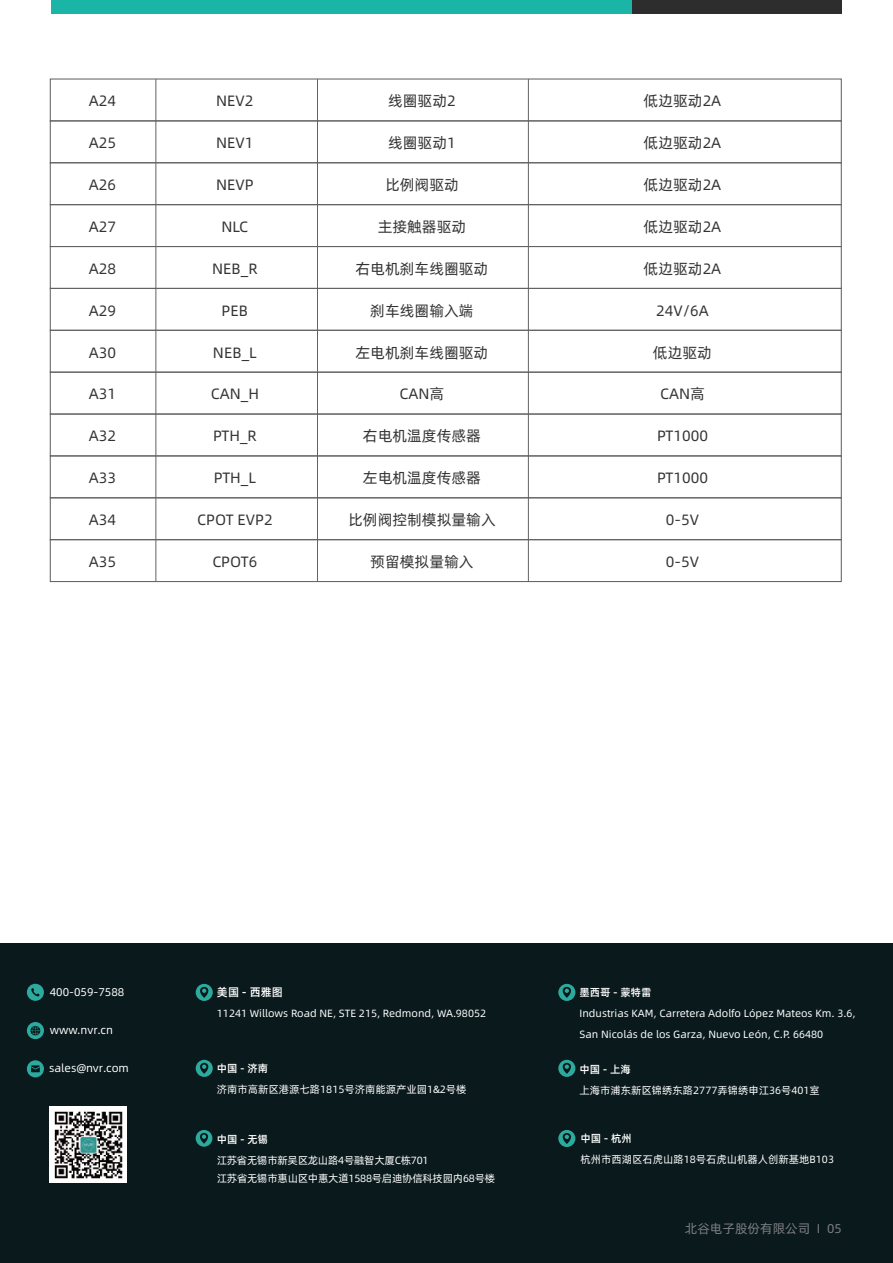
<style>
.page{position:relative;width:893px;height:1263px;background:#fff}
.page>*{position:absolute;margin:0;border:0;box-sizing:border-box;transform-origin:0 0}
.t1{font:15px "Alibaba Pu Hui Ti";color:#333334}
.t2{font:12.75px "Alibaba Pu Hui Ti R";color:#7d7e82}
.t3{font:11.25px "Alibaba Pu Hui Ti";color:#fff}
.t4{font:500 11.25px "Alibaba Pu Hui Ti";color:#fff}
.t5{font:10.5px/21px "Alibaba Pu Hui Ti";color:#fff}
.t6{font:10.5px "Alibaba Pu Hui Ti";letter-spacing:-.02em;color:#fff}
.t7{font:500 10.5px "Alibaba Pu Hui Ti";color:#fff}
</style>
<div class="page">
<div style="left:269px;top:0;width:573px;height:14px;background:#2d2d2e"></div>
<div style="left:51px;top:0;width:580px;height:14px;background:#1ab5a6"></div>
<div style="left:50px;top:120px;width:792px;height:43px;border:1px solid #606264"></div>
<div style="left:50px;top:162px;width:792px;height:43px;border:1px solid #606264"></div>
<div style="left:50px;top:204px;width:792px;height:43px;border:1px solid #606264"></div>
<div style="left:50px;top:246px;width:792px;height:43px;border:1px solid #606264"></div>
<div style="left:50px;top:288px;width:792px;height:43px;border:1px solid #606264"></div>
<div style="left:50px;top:330px;width:792px;height:43px;border:1px solid #606264"></div>
<div style="left:50px;top:372px;width:792px;height:43px;border:1px solid #606264"></div>
<div style="left:50px;top:413px;width:792px;height:43px;border:1px solid #606264"></div>
<div style="left:50px;top:455px;width:792px;height:43px;border:1px solid #606264"></div>
<div style="left:50px;top:497px;width:792px;height:43px;border:1px solid #606264"></div>
<div style="left:50px;top:539px;width:792px;height:43px;border:1px solid #606264"></div>
<hr style="left:155px;top:79px;width:1px;height:503px;background:#606264">
<hr style="left:528px;top:79px;width:1px;height:503px;background:#606264">
<hr style="left:317px;top:79px;width:1px;height:503px;background:#606264">
<div style="left:0;top:944px;width:893px;height:319px;background:#09191c"></div>
<svg style="left:196px;top:984px;width:17px;height:17px"></svg>
<svg style="left:558px;top:1060px;width:17px;height:17px"></svg>
<svg style="left:196px;top:1060px;width:17px;height:17px"></svg>
<svg style="left:558px;top:984px;width:17px;height:17px"></svg>
<svg style="left:196px;top:1130px;width:16px;height:17px"></svg>
<svg style="left:27px;top:1022px;width:17px;height:17px"></svg>
<svg style="left:27px;top:1060px;width:17px;height:17px"></svg>
<svg style="left:27px;top:984px;width:17px;height:17px"></svg>
<svg style="left:558px;top:1130px;width:17px;height:17px"></svg>
<img style="left:49px;top:1106px;width:77px;height:77px">
<p class="t1" style="left:89px;top:90px;width:29px">A24</p>
<p class="t1" style="left:89px;top:132px;width:29px">A25</p>
<p class="t1" style="left:89px;top:173px;width:29px">A26</p>
<p class="t1" style="left:89px;top:215px;width:29px">A27</p>
<p class="t1" style="left:89px;top:257px;width:29px">A28</p>
<p class="t1" style="left:89px;top:299px;width:29px">A29</p>
<p class="t1" style="left:89px;top:341px;width:29px">A30</p>
<p class="t1" style="left:89px;top:383px;width:29px">A31</p>
<p class="t1" style="left:89px;top:425px;width:29px">A32</p>
<p class="t1" style="left:89px;top:467px;width:29px">A33</p>
<p class="t1" style="left:89px;top:508px;width:29px">A34</p>
<p class="t1" style="left:89px;top:550px;width:29px">A35</p>
<p class="t1" style="left:216px;top:90px;width:39px">NEV2</p>
<p class="t1" style="left:216px;top:132px;width:39px">NEV1</p>
<p class="t1" style="left:216px;top:173px;width:39px">NEVP</p>
<p class="t1" style="left:221px;top:215px;width:28px">NLC</p>
<p class="t1" style="left:212px;top:257px;width:47px">NEB_R</p>
<p class="t1" style="left:222px;top:299px;width:28px">PEB</p>
<p class="t1" style="left:213px;top:341px;width:45px">NEB_L</p>
<p class="t1" style="left:211px;top:383px;width:50px">CAN_H</p>
<p class="t1" style="left:213px;top:425px;width:45px">PTH_R</p>
<p class="t1" style="left:214px;top:467px;width:44px">PTH_L</p>
<p class="t1" style="left:197px;top:508px;width:77px">CPOT EVP2</p>
<p class="t1" style="left:212px;top:550px;width:47px">CPOT6</p>
<p class="t1" style="left:388px;top:90px;width:69px">线圈驱动2</p>
<p class="t1" style="left:388px;top:132px;width:69px">线圈驱动1</p>
<p class="t1" style="left:385px;top:173px;width:75px">比例阀驱动</p>
<p class="t1" style="left:378px;top:215px;width:90px">主接触器驱动</p>
<p class="t1" style="left:356px;top:257px;width:134px">右电机刹车线圈驱动</p>
<p class="t1" style="left:370px;top:299px;width:105px">刹车线圈输入端</p>
<p class="t1" style="left:356px;top:341px;width:134px">左电机刹车线圈驱动</p>
<p class="t1" style="left:400px;top:383px;width:46px">CAN高</p>
<p class="t1" style="left:363px;top:425px;width:120px">右电机温度传感器</p>
<p class="t1" style="left:363px;top:467px;width:120px">左电机温度传感器</p>
<p class="t1" style="left:348px;top:509px;width:149px">比例阀控制模拟量输入</p>
<p class="t1" style="left:370px;top:550px;width:105px">预留模拟量输入</p>
<p class="t1" style="left:644px;top:90px;width:79px">低边驱动2A</p>
<p class="t1" style="left:644px;top:132px;width:79px">低边驱动2A</p>
<p class="t1" style="left:644px;top:173px;width:79px">低边驱动2A</p>
<p class="t1" style="left:644px;top:215px;width:79px">低边驱动2A</p>
<p class="t1" style="left:644px;top:257px;width:79px">低边驱动2A</p>
<p class="t1" style="left:656px;top:299px;width:54px">24V/6A</p>
<p class="t1" style="left:653px;top:341px;width:61px">低边驱动</p>
<p class="t1" style="left:660px;top:383px;width:46px">CAN高</p>
<p class="t1" style="left:657px;top:425px;width:52px">PT1000</p>
<p class="t1" style="left:657px;top:467px;width:52px">PT1000</p>
<p class="t1" style="left:666px;top:509px;width:35px">0-5V</p>
<p class="t1" style="left:666px;top:550px;width:35px">0-5V</p>
<p class="t3" style="left:50px;top:983px;width:76px">400-059-7588</p>
<p class="t3" style="left:50px;top:1022px;width:65px">www.nvr.cn</p>
<p class="t3" style="left:49px;top:1060px;width:81px">sales@nvr.com</p>
<p class="t4" style="left:217px;top:983px;width:68px">美国 - 西雅图</p>
<p class="t5" style="left:217px;top:1002px;width:271px">11241 Willows Road NE, STE 215, Redmond, WA.98052</p>
<p class="t7" style="left:580px;top:984px;width:74px">墨西哥 - 蒙特雷</p>
<p class="t5" style="left:580px;top:1002px;width:278px">Industrias KAM, Carretera Adolfo López Mateos Km. 3.6,<br>San Nicolás de los Garza, Nuevo León, C.P. 66480</p>
<p class="t7" style="left:217px;top:1060px;width:53px">中国 - 济南</p>
<p class="t5" style="left:217px;top:1078px;width:251px">济南市高新区港源七路1815号济南能源产业园1&amp;2号楼</p>
<p class="t7" style="left:580px;top:1061px;width:53px">中国 - 上海</p>
<p class="t5" style="left:580px;top:1079px;width:242px">上海市浦东新区锦绣东路2777弄锦绣申江36号401室</p>
<p class="t7" style="left:217px;top:1131px;width:53px">中国 - 无锡</p>
<p class="t6" style="left:217px;top:1152px;width:213px">江苏省无锡市新吴区龙山路4号融智大厦C栋701</p>
<p class="t7" style="left:580px;top:1130px;width:53px">中国 - 杭州</p>
<p class="t5" style="left:580px;top:1148px;width:255px">杭州市西湖区石虎山路18号石虎山机器人创新基地B103</p>
<p class="t6" style="left:217px;top:1170px;width:280px">江苏省无锡市惠山区中惠大道1588号启迪协信科技园内68号楼</p>
<p class="t2" style="left:685px;top:1219px;width:158px">北谷电子股份有限公司 I 05</p>
<p class="t2" style="left:834px;top:1219px;width:9px">4</p>
</div>
